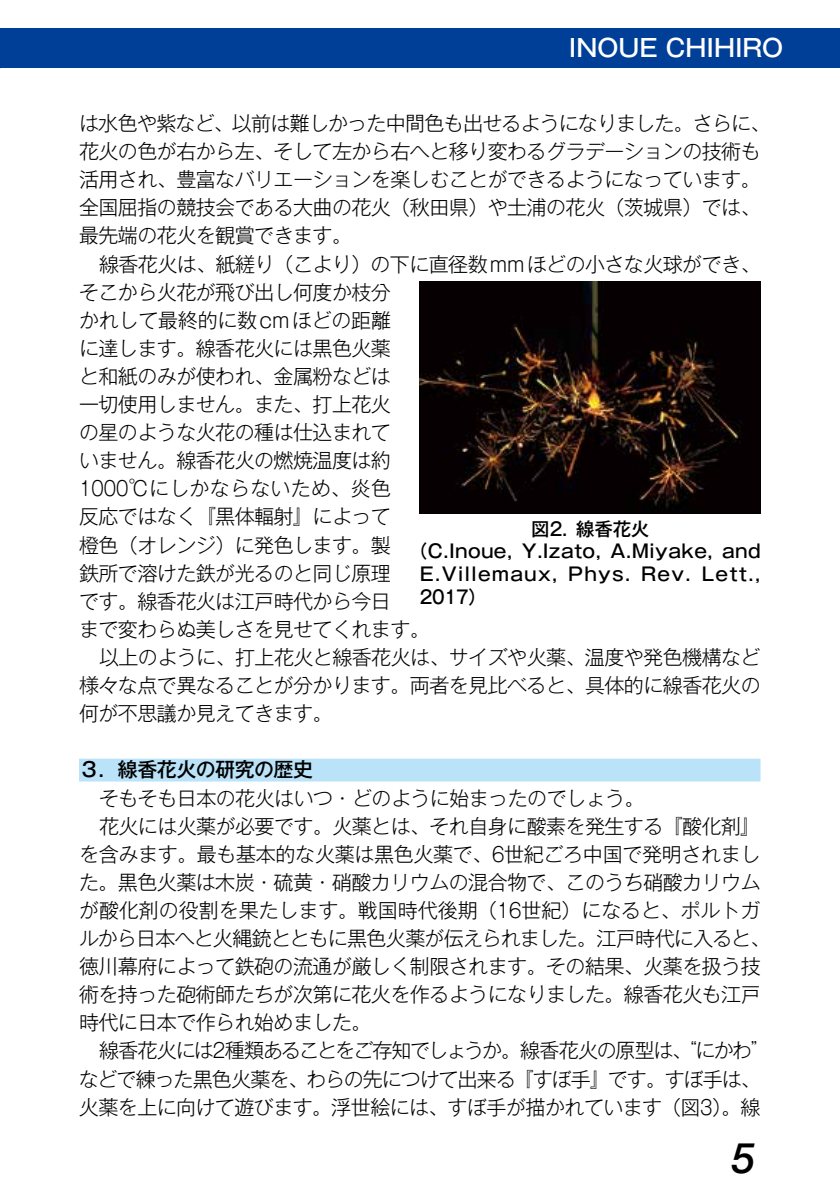
<style>
.page{position:relative;width:840px;height:1191px;background:#fff}
.page>*{position:absolute;margin:0;border:0;box-sizing:border-box;transform-origin:0 0}
.t1{font:italic 500 42px "Helvetica Neue";color:#000}
.t2{font:500 24px "Gothic MB101 Pro";color:#fff}
.t3{font:300 20px/28px "Gothic MB101 Pro";letter-spacing:-.03em;color:#000}
.t4{font:300 20px "Gothic MB101 Pro";letter-spacing:-.065em;color:#000}
.t5{font:300 20px "Gothic MB101 Pro";letter-spacing:-.05em;color:#000}
.t6{font:300 20px "Gothic MB101 Pro";letter-spacing:-.005em;color:#000}
.t7{font:500 20px "Gothic MB101 Pro";letter-spacing:-.03em;color:#000}
.t8{font:500 18.4px "Gothic MB101 Pro";letter-spacing:.025em;color:#000}
.t9{font:500 18.4px "Gothic MB101 Pro";letter-spacing:.065em;color:#000}
.t10{font:500 18.4px "Gothic MB101 Pro";letter-spacing:.025em;color:#000;scale:.9 1}
</style>
<div class="page">
<div style="left:79px;top:758px;width:681px;height:23px;background:#bae3f9"></div>
<div style="left:0;top:28px;width:839px;height:40px;background:#003f98"></div>
<img style="left:419px;top:282px;width:341px;height:231px">
<p class="t2" style="left:568px;top:28px;width:216px">INOUE CHIHIRO</p>
<p class="t3" style="left:79px;top:106px;width:692px">は水色や紫など、以前は難しかった中間色も出せるようになりました。さらに、花火の色が右から左、そして左から右へと移り変わるグラデーションの技術も活用され、豊富なバリエーションを楽しむことができるようになっています。全国屈指の競技会である大曲の花火（秋田県）や土浦の花火（茨城県）では、最先端の花火を観賞できます。</p>
<p class="t3" style="left:79px;top:247px;width:682px;text-indent:20px">線香花火は、紙縒り（こより）の下に直径数mmほどの小さな火球ができ、そこから火花が飛び出し何度か枝分<br>かれして最終的に数cmほどの距離<br>に達します。線香花火には黒色火薬<br>と和紙のみが使われ、金属粉などは<br>一切使用しません。また、打上花火<br>の星のような火花の種は仕込まれて<br>いません。線香花火の燃焼温度は約<br>1000℃にしかならないため、炎色<br>反応ではなく『黒体輻射』によって<br>橙色（オレンジ）に発色します。製<br>鉄所で溶けた鉄が光るのと同じ原理<br>です。線香花火は江戸時代から今日<br>まで変わらぬ美しさを見せてくれます。</p>
<p class="t3" style="left:79px;top:640px;width:682px;text-align:justify;text-indent:20px">以上のように、打上花火と線香花火は、サイズや火薬、温度や発色機構など様々な点で異なることが分かります。両者を見比べると、具体的に線香花火の何が不思議か見えてきます。</p>
<p class="t7" style="left:79px;top:753px;width:235px">３．線香花火の研究の歴史</p>
<p class="t3" style="left:99px;top:781px;width:547px">そもそも日本の花火はいつ・どのように始まったのでしょう。</p>
<p class="t3" style="left:99px;top:809px;width:662px">花火には火薬が必要です。火薬とは、それ自身に酸素を発生する『酸化剤』</p>
<p class="t3" style="left:79px;top:837px;width:682px">を含みます。最も基本的な火薬は黒色火薬で、6世紀ごろ中国で発明されまし</p>
<p class="t3" style="left:79px;top:865px;width:682px">た。黒色火薬は木炭・硫黄・硝酸カリウムの混合物で、このうち硝酸カリウム</p>
<p class="t6" style="left:79px;top:893px;width:682px">が酸化剤の役割を果たします。戦国時代後期（16世紀）になると、ポルトガ</p>
<p class="t3" style="left:79px;top:921px;width:692px">ルから日本へと火縄銃とともに黒色火薬が伝えられました。江戸時代に入ると、</p>
<p class="t3" style="left:79px;top:949px;width:682px">徳川幕府によって鉄砲の流通が厳しく制限されます。その結果、火薬を扱う技</p>
<p class="t3" style="left:79px;top:977px;width:682px">術を持った砲術師たちが次第に花火を作るようになりました。線香花火も江戸</p>
<p class="t3" style="left:79px;top:1006px;width:294px">時代に日本で作られ始めました。</p>
<p class="t4" style="left:99px;top:1034px;width:672px">線香花火には2種類あることをご存知でしょうか。線香花火の原型は、“にかわ”</p>
<p class="t5" style="left:79px;top:1062px;width:683px">などで練った黒色火薬を、わらの先につけて出来る『すぼ手』です。すぼ手は、</p>
<p class="t3" style="left:79px;top:1090px;width:682px">火薬を上に向けて遊びます。浮世絵には、すぼ手が描かれています（図3）。線</p>
<p class="t8" style="left:531px;top:513px;width:120px">図2．線香花火</p>
<p class="t8" style="left:409px;top:536px;width:353px">（C.Inoue, Y.Izato, A.Miyake, and</p>
<p class="t9" style="left:419px;top:559px;width:342px">E.Villemaux, Phys. Rev. Lett.,</p>
<p class="t10" style="left:419px;top:581px;width:76px">2017）</p>
<h1 class="t1" style="left:731px;top:1121px;width:25px">5</h1>
</div>
